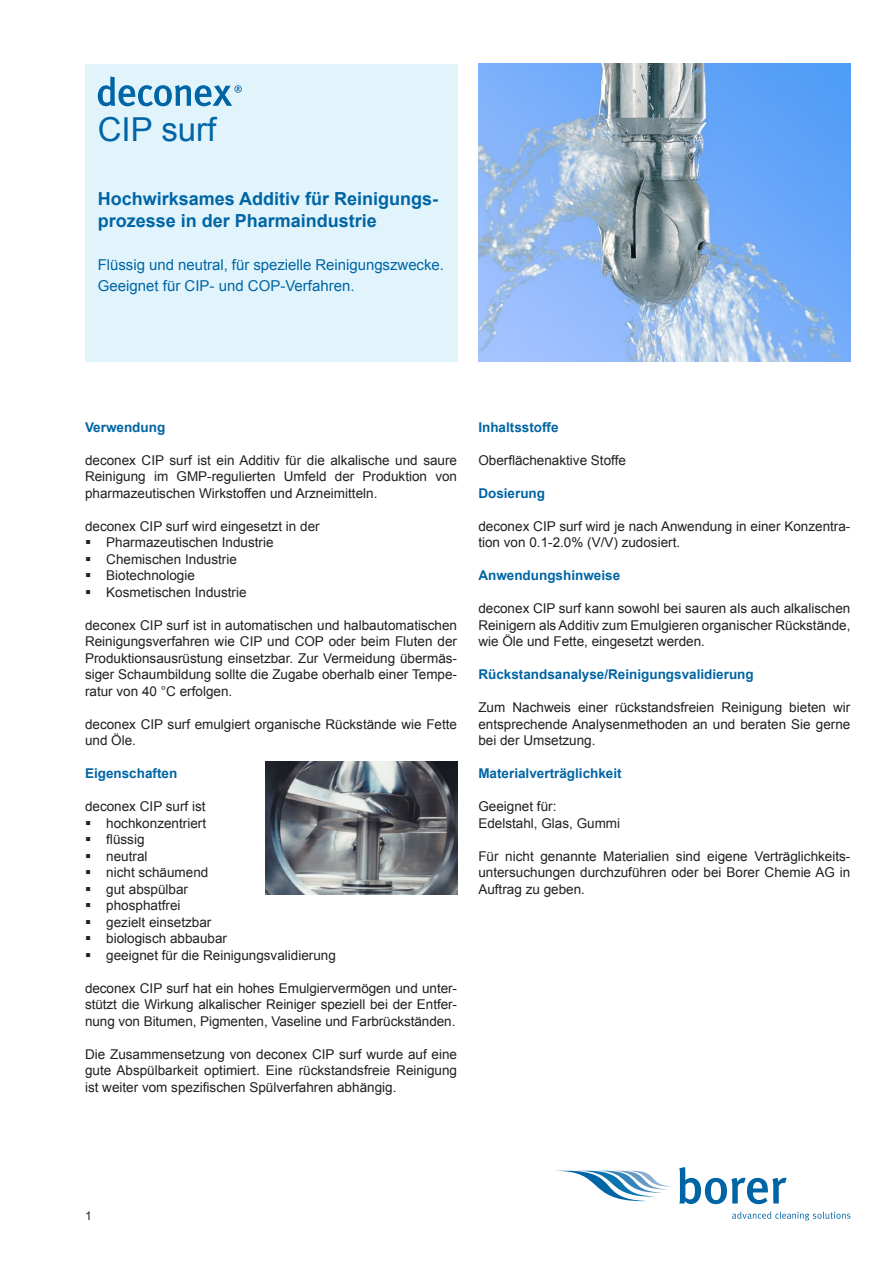
<style>
.page{position:relative;width:893px;height:1263px;background:#fff}
.page>*{position:absolute;margin:0;border:0;box-sizing:border-box;transform-origin:0 0}
.t1{font:33px "Arial";color:#0065a4}
.t2{font:700 18px/21.6px "Arial";color:#0065a4}
.t3{font:15px/21px "Arial";letter-spacing:-.005em;color:#0065a4}
.t4{font:13.5px/16.5px "Arial";color:#231f20;text-align:justify}
.t5{font:700 13.5px "Arial";color:#0065a4}
.t6{font:13.5px/16.5px "Wingdings";color:#231f20;text-align:justify}
</style>
<div class="page">
<div style="left:85px;top:64px;width:372px;height:297px;background:#e1f4fc"></div>
<svg style="left:562px;top:1171px;width:111px;height:30px"></svg>
<svg style="left:679px;top:1167px;width:108px;height:37px"></svg>
<svg style="left:732px;top:1211px;width:118px;height:9px"></svg>
<svg style="left:98px;top:77px;width:144px;height:29px"></svg>
<img style="left:478px;top:64px;width:372px;height:297px">
<img style="left:266px;top:762px;width:191px;height:132px">
<h1 class="t1" style="left:98px;top:108px;width:120px">CIP surf</h1>
<h2 class="t2" style="left:98px;top:189px;width:342px">Hochwirksames Additiv für Reinigungs&shy;prozesse in der Pharmaindustrie</h2>
<p class="t3" style="left:98px;top:255px;width:348px">Flüssig und neutral, für spezielle Reinigungszwecke.<br>Geeignet für CIP- und COP-Verfahren.</p>
<p class="t5" style="left:85px;top:418px;width:82px">Verwendung</p>
<p class="t4" style="left:85px;top:452px;width:374px">deconex CIP surf ist ein Additiv für die alkalische und saure Reinigung im GMP-regulierten Umfeld der Produktion von pharmazeutischen Wirkstoffen und Arzneimitteln.</p>
<p class="t4" style="left:106px;top:518px;width:215px;text-align:left;text-indent:-21px">deconex CIP surf wird eingesetzt in der<br>Pharmazeutischen Industrie<br>Chemischen Industrie<br>Biotechnologie<br>Kosmetischen Industrie</p>
<p class="t4" style="left:85px;top:617px;width:374px">deconex CIP surf ist in automatischen und halbautomatischen Reinigungsverfahren wie CIP und COP oder beim Fluten der Produktionsausrüstung einsetzbar. Zur Vermeidung übermäs&shy;siger Schaumbildung sollte die Zugabe oberhalb einer Tempe&shy;ratur von 40 °C erfolgen.</p>
<p class="t4" style="left:85px;top:716px;width:374px">deconex CIP surf emulgiert organische Rückstände wie Fette und Öle.</p>
<p class="t5" style="left:85px;top:764px;width:94px">Eigenschaften</p>
<p class="t4" style="left:106px;top:798px;width:231px;text-align:left;text-indent:-21px">deconex CIP surf ist<br>hochkonzentriert<br>flüssig<br>neutral<br>nicht schäumend<br>gut abspülbar<br>phosphatfrei<br>gezielt einsetzbar<br>biologisch abbaubar<br>geeignet für die Reinigungsvalidierung</p>
<p class="t4" style="left:85px;top:980px;width:374px">deconex CIP surf hat ein hohes Emulgiervermögen und unter&shy;stützt die Wirkung alkalischer Reiniger speziell bei der Entfer&shy;nung von Bitumen, Pigmenten, Vaseline und Farbrückständen.</p>
<p class="t4" style="left:85px;top:1046px;width:374px">Die Zusammensetzung von deconex CIP surf wurde auf eine gute Abspülbarkeit optimiert. Eine rückstandsfreie Reinigung ist weiter vom spezifischen Spülverfahren abhängig.</p>
<p class="t6" style="left:85px;top:534px;width:8px">▪ ▪ ▪ ▪</p>
<p class="t6" style="left:85px;top:815px;width:8px">▪ ▪ ▪ ▪ ▪ ▪ ▪ ▪ ▪</p>
<p class="t5" style="left:478px;top:418px;width:82px">Inhaltsstoffe</p>
<p class="t4" style="left:478px;top:452px;width:149px">Oberflächenaktive Stoffe</p>
<p class="t5" style="left:478px;top:484px;width:68px">Dosierung</p>
<p class="t4" style="left:478px;top:518px;width:374px">deconex CIP surf wird je nach Anwendung in einer Konzentra&shy;tion von 0.1 -2.0% (V/V) zudosiert.</p>
<p class="t5" style="left:478px;top:566px;width:143px">Anwendungshinweise</p>
<p class="t4" style="left:478px;top:600px;width:374px">deconex CIP surf kann sowohl bei sauren als auch alkalischen Reinigern als Additiv zum Emulgieren organischer Rückstände, wie Öle und Fette, eingesetzt werden.</p>
<p class="t5" style="left:478px;top:665px;width:277px">Rückstandsanalyse/Reinigungsvalidierung</p>
<p class="t4" style="left:478px;top:699px;width:374px">Zum Nachweis einer rückstandsfreien Reinigung bieten wir entsprechende Analysenmethoden an und beraten Sie gerne bei der Umsetzung.</p>
<p class="t5" style="left:478px;top:764px;width:145px">Materialverträglichkeit</p>
<p class="t4" style="left:478px;top:798px;width:143px">Geeignet für:<br>Edelstahl, Glas, Gummi</p>
<p class="t4" style="left:478px;top:848px;width:374px">Für nicht genannte Materialien sind eigene Verträglichkeits&shy;untersuchungen durchzuführen oder bei Borer Chemie AG in Auftrag zu geben.</p>
</div>
